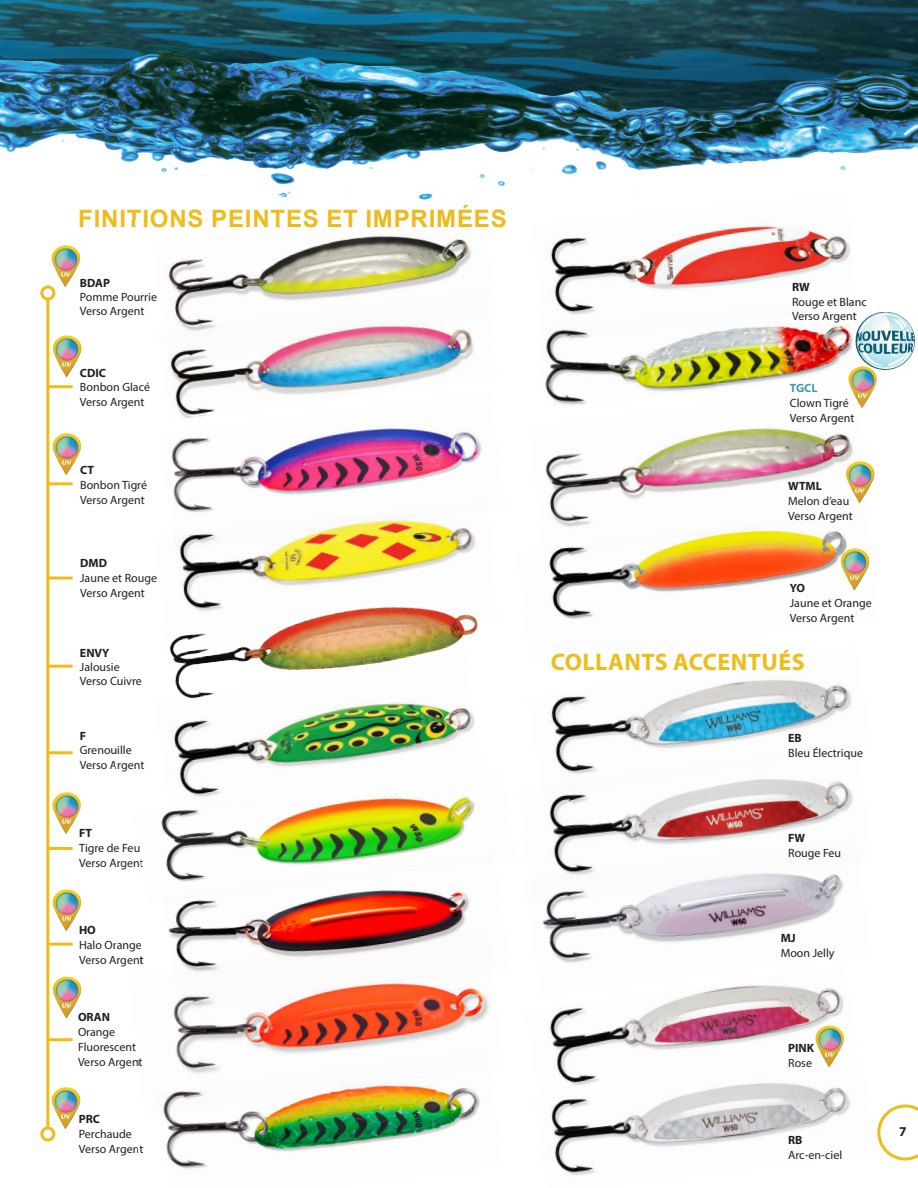
<style>
.page{position:relative;width:918px;height:1188px;background:#fff}
.page>*{position:absolute;margin:0;border:0;box-sizing:border-box;transform-origin:0 0}
.t1{font:700 24px "Arial";letter-spacing:.035em;color:#eebc1b}
.t2{font:700 24px "Myriad Pro";letter-spacing:.02em;color:#eebc1b}
.t3{font:700 13.5px "Myriad Pro";color:#231f20}
.t4{font:12px/14.4px "Myriad Pro";color:#231f20}
.t5{font:700 12px "Myriad Pro";color:#231f20}
.Pa4{font:12px "Myriad Pro";color:#221e1f}
.Pa4-2{font:700 12px "Myriad Pro";color:#439bad}
</style>
<div class="page">
<img style="left:545px;top:427px;width:315px;height:83px">
<img style="left:0;top:0;width:918px;height:196px">
<svg style="left:877px;top:1104px;width:41px;height:57px"></svg>
<hr style="left:46px;top:299px;width:3px;height:829px;background:#eebc1b">
<div style="left:40px;top:285px;width:15px;height:15px;border:3px solid #eebc1b;border-radius:50%"></div>
<div style="left:40px;top:1126px;width:15px;height:16px;border:3px solid #eebc1b;border-radius:50%"></div>
<hr style="left:48px;top:385px;width:25px;height:3px;background:#eebc1b">
<hr style="left:48px;top:482px;width:25px;height:3px;background:#eebc1b">
<hr style="left:48px;top:576px;width:25px;height:3px;background:#eebc1b">
<hr style="left:48px;top:665px;width:25px;height:3px;background:#eebc1b">
<hr style="left:48px;top:751px;width:25px;height:3px;background:#eebc1b">
<hr style="left:48px;top:847px;width:25px;height:3px;background:#eebc1b">
<hr style="left:48px;top:943px;width:25px;height:3px;background:#eebc1b">
<hr style="left:48px;top:1038px;width:25px;height:3px;background:#eebc1b">
<img style="left:52px;top:976px;width:30px;height:43px">
<img style="left:844px;top:461px;width:31px;height:42px">
<img style="left:173px;top:1012px;width:315px;height:38px">
<img style="left:173px;top:747px;width:255px;height:22px">
<img style="left:533px;top:194px;width:323px;height:105px">
<img style="left:161px;top:769px;width:314px;height:85px">
<img style="left:52px;top:889px;width:30px;height:43px">
<img style="left:52px;top:792px;width:29px;height:42px">
<img style="left:50px;top:1087px;width:31px;height:42px">
<img style="left:874px;top:372px;width:3px;height:16px">
<img style="left:166px;top:854px;width:323px;height:158px">
<img style="left:161px;top:1050px;width:319px;height:119px">
<img style="left:545px;top:299px;width:329px;height:109px">
<img style="left:168px;top:196px;width:304px;height:94px">
<img style="left:169px;top:290px;width:305px;height:102px">
<img style="left:171px;top:653px;width:304px;height:94px">
<img style="left:50px;top:245px;width:31px;height:42px">
<img style="left:52px;top:335px;width:30px;height:43px">
<img style="left:170px;top:550px;width:308px;height:103px">
<img style="left:52px;top:433px;width:29px;height:42px">
<img style="left:171px;top:392px;width:310px;height:158px">
<img style="left:549px;top:510px;width:298px;height:109px">
<img style="left:839px;top:548px;width:31px;height:43px">
<img style="left:551px;top:679px;width:301px;height:66px">
<img style="left:549px;top:745px;width:304px;height:93px">
<img style="left:550px;top:1096px;width:300px;height:80px">
<img style="left:549px;top:996px;width:299px;height:100px">
<img style="left:542px;top:838px;width:301px;height:158px">
<img style="left:853px;top:311px;width:62px;height:61px">
<img style="left:813px;top:1025px;width:32px;height:43px">
<p class="t1" style="left:78px;top:201px;width:430px">FINITIONS PEINTES ET IMPRIMÉES</p>
<p class="t5" style="left:80px;top:276px;width:32px">BDAP</p>
<p class="t4" style="left:80px;top:290px;width:79px">Pomme Pourrie<br>Verso Argent</p>
<p class="t5" style="left:80px;top:366px;width:28px">CDIC</p>
<p class="t4" style="left:80px;top:380px;width:72px">Bonbon Glacé</p>
<p class="t4" style="left:80px;top:394px;width:66px">Verso Argent</p>
<p class="t5" style="left:80px;top:463px;width:15px">CT</p>
<p class="t4" style="left:80px;top:477px;width:69px">Bonbon Tigré</p>
<p class="t4" style="left:80px;top:492px;width:66px">Verso Argent</p>
<p class="t5" style="left:80px;top:556px;width:28px">DMD</p>
<p class="t4" style="left:80px;top:571px;width:79px">Jaune et Rouge</p>
<p class="t4" style="left:80px;top:586px;width:66px">Verso Argent</p>
<p class="t5" style="left:80px;top:646px;width:31px">ENVY</p>
<p class="t4" style="left:80px;top:660px;width:41px">Jalousie</p>
<p class="t4" style="left:80px;top:674px;width:63px">Verso Cuivre</p>
<p class="t5" style="left:80px;top:729px;width:8px">F</p>
<p class="t4" style="left:80px;top:743px;width:53px">Grenouille</p>
<p class="t4" style="left:80px;top:757px;width:66px">Verso Argent</p>
<p class="t5" style="left:79px;top:826px;width:14px">FT</p>
<p class="t4" style="left:79px;top:840px;width:63px">Tigre de Feu</p>
<p class="t4" style="left:79px;top:855px;width:66px">Verso Argent</p>
<p class="t5" style="left:79px;top:923px;width:18px">HO</p>
<p class="t4" style="left:79px;top:937px;width:64px">Halo Orange</p>
<p class="t4" style="left:79px;top:952px;width:66px">Verso Argent</p>
<p class="t5" style="left:78px;top:1011px;width:33px">ORAN</p>
<p class="t4" style="left:78px;top:1025px;width:39px">Orange</p>
<p class="t4" style="left:78px;top:1040px;width:60px">Fluorescent</p>
<p class="t4" style="left:78px;top:1055px;width:66px">Verso Argent</p>
<p class="t5" style="left:79px;top:1112px;width:23px">PRC</p>
<p class="t4" style="left:79px;top:1127px;width:55px">Perchaude</p>
<p class="t4" style="left:79px;top:1142px;width:66px">Verso Argent</p>
<p class="t5" style="left:792px;top:280px;width:19px">RW</p>
<p class="t4" style="left:792px;top:294px;width:76px">Rouge et Blanc</p>
<p class="t4" style="left:792px;top:309px;width:66px">Verso Argent</p>
<p class="Pa4-2" style="left:790px;top:381px;width:29px">TGCL</p>
<p class="Pa4" style="left:790px;top:395px;width:60px">Clown Tigré</p>
<p class="Pa4" style="left:790px;top:410px;width:66px">Verso Argent</p>
<p class="t5" style="left:788px;top:479px;width:35px">WTML</p>
<p class="t4" style="left:788px;top:494px;width:63px">Melon d’eau</p>
<p class="t4" style="left:788px;top:509px;width:66px">Verso Argent</p>
<p class="t5" style="left:790px;top:581px;width:17px">YO</p>
<p class="t4" style="left:790px;top:595px;width:83px">Jaune et Orange</p>
<p class="t4" style="left:790px;top:610px;width:66px">Verso Argent</p>
<p class="t2" style="left:551px;top:648px;width:255px">COLLANTS ACCENTUÉS</p>
<p class="t5" style="left:788px;top:731px;width:15px">EB</p>
<p class="t4" style="left:788px;top:745px;width:76px">Bleu Électrique</p>
<p class="t5" style="left:788px;top:831px;width:18px">FW</p>
<p class="t4" style="left:788px;top:845px;width:55px">Rouge Feu</p>
<p class="t5" style="left:781px;top:931px;width:17px">MJ</p>
<p class="t4" style="left:781px;top:945px;width:55px">Moon Jelly</p>
<p class="t5" style="left:788px;top:1042px;width:28px">PINK</p>
<p class="t4" style="left:788px;top:1055px;width:25px">Rose</p>
<p class="t5" style="left:788px;top:1134px;width:16px">RB</p>
<p class="t4" style="left:788px;top:1148px;width:56px">Arc-en-ciel</p>
<p class="t3" style="left:899px;top:1123px;width:9px">7</p>
</div>
